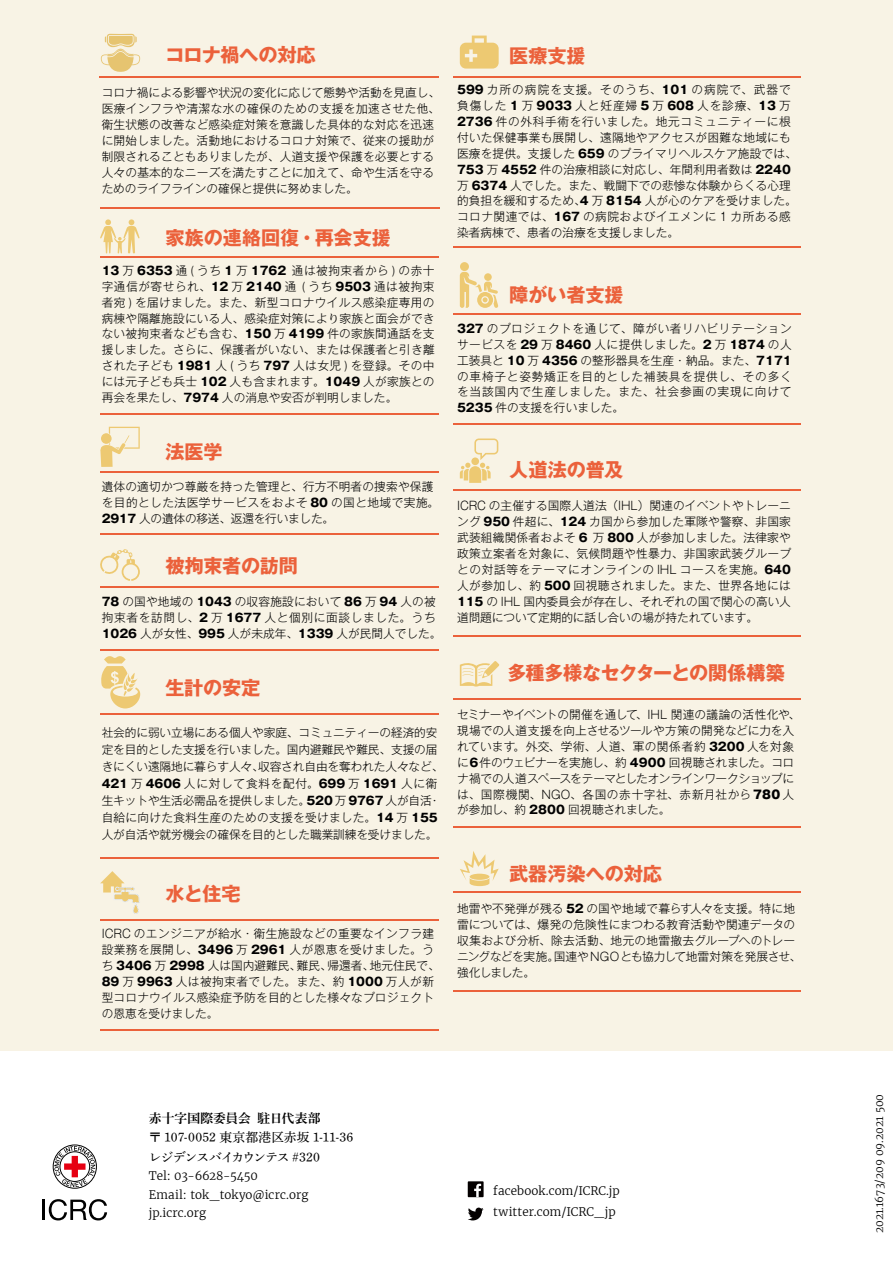
<style>
.page{position:relative;width:893px;height:1263px;background:#fff}
.page>*{position:absolute;margin:0;border:0;box-sizing:border-box;transform-origin:0 0}
.t1{font:700 19.2px "Gothic MB101 Pro";letter-spacing:-.005em;color:#eb613b}
.t2{font:700 19.2px "Gothic MB101 Pro";letter-spacing:-.025em;color:#eb613b}
.t3{font:12.75px/19.6px "Shuei Min Pro M";letter-spacing:-.01em;color:#000}
.t4{font:12.75px "Shuei Min Pro B";letter-spacing:.005em;color:#000}
.t5{font:300 11.7px/15.9px "Gothic MB101 Pro";letter-spacing:.015em;color:#000}
.t6{font:300 11.7px/17px "Gothic MB101 Pro";letter-spacing:-.01em;color:#000}
.t7{font:300 11.7px/18.6px "Merriweather";letter-spacing:.005em;color:#000}
.t8{font:300 10.5px "Merriweather";color:#000}
.s1{font-weight:700}
.s2{font-family:"Koz Min Pr 6 N";font-weight:400}
.s3{font-weight:800}
</style>
<div class="page">
<div style="left:53px;top:1145px;width:44px;height:43px;border:1px solid #000;border-radius:50%"></div>
<svg style="left:54px;top:1146px;width:41px;height:41px"></svg>
<hr style="left:43px;top:1199px;width:2px;height:21px;background:#000">
<svg style="left:49px;top:1199px;width:58px;height:21px"></svg>
<div style="left:468px;top:1181px;width:16px;height:16px;background:#040000"></div>
<svg style="left:474px;top:1184px;width:7px;height:13px"></svg>
<svg style="left:468px;top:1207px;width:16px;height:13px"></svg>
<div style="left:0;top:0;width:893px;height:1050px;background:#f8f3e5"></div>
<svg style="left:100px;top:219px;width:40px;height:34px"></svg>
<hr style="left:101px;top:257px;width:338px;height:1px;background:#eb613b">
<hr style="left:454px;top:76px;width:347px;height:1px;background:#eb613b">
<hr style="left:101px;top:414px;width:338px;height:1px;background:#eb613b">
<hr style="left:101px;top:586px;width:338px;height:2px;background:#eb613b">
<hr style="left:101px;top:649px;width:338px;height:2px;background:#eb613b">
<hr style="left:101px;top:471px;width:338px;height:2px;background:#eb613b">
<hr style="left:101px;top:533px;width:338px;height:2px;background:#eb613b">
<hr style="left:101px;top:713px;width:338px;height:2px;background:#eb613b">
<hr style="left:101px;top:857px;width:338px;height:1px;background:#eb613b">
<hr style="left:101px;top:919px;width:338px;height:1px;background:#eb613b">
<hr style="left:101px;top:1029px;width:338px;height:1px;background:#eb613b">
<hr style="left:100px;top:76px;width:339px;height:1px;background:#eb613b">
<hr style="left:100px;top:207px;width:339px;height:2px;background:#eb613b">
<hr style="left:454px;top:247px;width:347px;height:1px;background:#eb613b">
<hr style="left:454px;top:314px;width:347px;height:1px;background:#eb613b">
<hr style="left:454px;top:423px;width:347px;height:2px;background:#eb613b">
<hr style="left:454px;top:489px;width:347px;height:1px;background:#eb613b">
<hr style="left:454px;top:635px;width:347px;height:2px;background:#eb613b">
<hr style="left:454px;top:698px;width:347px;height:2px;background:#eb613b">
<hr style="left:454px;top:827px;width:347px;height:1px;background:#eb613b">
<hr style="left:454px;top:891px;width:347px;height:2px;background:#eb613b">
<hr style="left:454px;top:990px;width:347px;height:1px;background:#eb613b">
<svg style="left:100px;top:549px;width:40px;height:32px"></svg>
<svg style="left:101px;top:656px;width:39px;height:52px"></svg>
<svg style="left:460px;top:36px;width:39px;height:33px"></svg>
<svg style="left:100px;top:427px;width:40px;height:40px"></svg>
<div style="left:460px;top:262px;width:9px;height:9px;background:#edc972;border-radius:50%"></div>
<svg style="left:460px;top:272px;width:38px;height:36px"></svg>
<svg style="left:460px;top:851px;width:39px;height:35px"></svg>
<svg style="left:460px;top:661px;width:39px;height:25px"></svg>
<svg style="left:460px;top:438px;width:38px;height:45px"></svg>
<svg style="left:100px;top:871px;width:40px;height:43px"></svg>
<svg style="left:101px;top:34px;width:39px;height:38px"></svg>
<h1 class="t1" style="left:165px;top:38px;width:152px">コロナ禍への対応</h1>
<p class="t5" style="left:102px;top:83px;width:340px">コロナ禍による影響や状況の変化に応じて態勢や活動を見直し、医療インフラや清潔な水の確保のための支援を加速させた他、衛生状態の改善など感染症対策を意識した具体的な対応を迅速に開始しました。活動地におけるコロナ対策で、従来の援助が制限されることもありましたが、人道支援や保護を必要とする人々の基本的なニーズを満たすことに加えて、命や生活を守るためのライフラインの確保と提供に努めました。</p>
<h1 class="t1" style="left:165px;top:222px;width:227px">家族の連絡回復・再会支援</h1>
<p class="t5" style="left:102px;top:261px;width:335px;text-align:justify"><span class="s1">13</span> 万 <span class="s1">6353</span> 通 ( うち <span class="s1">1</span> 万 <span class="s1">1762</span> 通は被拘束者から ) の赤十字通信が寄せられ、<span class="s1">12</span> 万 <span class="s1">2140</span> 通 ( うち <span class="s1">9503</span> 通は被拘束者宛 ) を届けました。また、新型コロナウイルス感染症専用の病棟や隔離施設にいる人、感染症対策によ<span class="s2">り</span>家族と面会ができない被拘束者なども含む、<span class="s1">150</span> 万 <span class="s1">4199</span> 件の家族間通話を支援しました。さらに、保護者がいない、または保護者と引き離された子ども <span class="s1">1981</span> 人 ( うち <span class="s1">797</span> 人は女児 ) を登録。その中には元子ども兵士 <span class="s1">102</span> 人も含まれます。<span class="s1">1049</span> 人が家族との再会を果たし、<span class="s1">7974</span> 人の消息や安否が判明しました。</p>
<h1 class="t1" style="left:165px;top:436px;width:59px">法医学</h1>
<p class="t5" style="left:102px;top:477px;width:339px">遺体の適切かつ尊厳を持った管理と、行方不明者の捜索や保護を目的とした法医学サービスをおよそ <span class="s1">80</span> の国と地域で実施。<br><span class="s1">2917</span> 人の遺体の移送、返還を行いました。</p>
<h1 class="t1" style="left:165px;top:549px;width:134px">被拘束者の訪問</h1>
<p class="t5" style="left:102px;top:592px;width:341px"><span class="s1">78</span> の国や地域の <span class="s1">1043</span> の収容施設において <span class="s1">86</span> 万 <span class="s1">94</span> 人の被拘束者を訪問し、<span class="s1">2</span> 万 <span class="s1">1677</span> 人と個別に面談しました。うち<br><span class="s1">1026</span> 人が女性、<span class="s1">995</span> 人が未成年、<span class="s1">1339</span> 人が民間人でした。</p>
<h1 class="t1" style="left:165px;top:672px;width:96px">生計の安定</h1>
<p class="t6" style="left:102px;top:722px;width:343px">社会的に弱い立場にある個人や家庭、コミュニティーの経済的安定を目的とした支援を行いました。国内避難民や難民、支援の届きにくい遠隔地に暮らす人々、収容され自由を奪われた人々など、<span class="s1">421</span> 万 <span class="s1">4606</span> 人に対して食料を配付。<span class="s1">699</span> 万 <span class="s1">1691</span> 人に衛生キットや生活必需品を提供しました。<span class="s1">520</span> 万 <span class="s1">9767</span> 人が自活・自給に向けた食料生産のための支援を受けました。<span class="s1">14</span> 万 <span class="s1">155</span>人が自活や就労機会の確保を目的とした職業訓練を受けました。</p>
<h1 class="t1" style="left:165px;top:878px;width:77px">水と住宅</h1>
<p class="t5" style="left:102px;top:924px;width:340px">ICRC のエンジニアが給水・衛生施設などの重要なインフラ建設業務を展開し、<span class="s1">3496</span> 万 <span class="s1">2961</span> 人が恩恵を受けました。うち <span class="s1">3406</span> 万 <span class="s1">2998</span> 人は国内避難民、難民、帰還者、地元住民で、<br><span class="s1">89</span> 万 <span class="s1">9963</span> 人は被拘束者でした。また、約 <span class="s1">1000</span> 万人が新型コロナウイルス感染症予防を目的とした様々なプロジェクトの恩恵を受けました。</p>
<h1 class="t1" style="left:509px;top:40px;width:78px">医療支援</h1>
<p class="t5" style="left:457px;top:80px;width:341px"><span class="s1">599</span> カ所の病院を支援。そのうち、<span class="s1">101</span> の病院で、武器で負傷した <span class="s1">1</span> 万 <span class="s1">9033</span> 人と妊産婦 <span class="s1">5</span> 万 <span class="s1">608</span> 人を診療、<span class="s1">13</span> 万<br><span class="s1">2736</span> 件の外科手術を行いました。地元コミュニティーに根付いた保健事業も展開し、遠隔地やアクセスが困難な地域にも医療を提供。支援した <span class="s1">659</span> のプライマリヘルスケア施設では、<br><span class="s1">753</span> 万 <span class="s1">4552</span> 件の治療相談に対応し、年間利用者数は <span class="s1">2240</span>万 <span class="s1">6374</span> 人でした。また、戦闘下での悲惨な体験からくる心理的負担を緩和するため、<span class="s1">4</span> 万 <span class="s1">8154</span> 人が心のケアを受けました。コロナ関連では、<span class="s1">167</span> の病院およびイエメンに 1 カ所ある感染者病棟で、患者の治療を支援しました。</p>
<h1 class="t1" style="left:509px;top:278px;width:116px">障がい者支援</h1>
<p class="t5" style="left:457px;top:319px;width:336px;text-align:justify"><span class="s1">327</span> のプロジェクトを通じて、障がい者リハビリテーションサービスを <span class="s1">29</span> 万 <span class="s1">8460</span> 人に提供しました。<span class="s1">2</span> 万 <span class="s1">1874</span> の人工装具と <span class="s1">10</span> 万 <span class="s1">4356</span> の整形器具を生産・納品。また、<span class="s1">7171</span>の車椅子と姿勢矯正を目的とした補装具を提供し、その多くを当該国内で生産しました。また、社会参画の実現に向けて<span class="s1">5235</span> 件の支援を行いました。</p>
<h1 class="t1" style="left:509px;top:454px;width:115px">人道法の普及</h1>
<p class="t5" style="left:457px;top:496px;width:335px;text-align:justify">ICRC の主催する国際人道法（IHL）関連のイベントやトレーニング <span class="s1">950</span> 件超に、<span class="s1">124</span> カ国から参加した軍隊や警察、非国家武装組織関係者およそ <span class="s1">6</span> 万 <span class="s1">800</span> 人が参加しました。法律家や政策立案者を対象に、気候問題や性暴力、非国家武装グループとの対話等をテーマにオンラインの IHL コースを実施。<span class="s1">640</span>人が参加し、約 <span class="s1">500</span> 回視聴されました。また、世界各地には<span class="s1">115</span> の IHL 国内委員会が存在し、それぞれの国で関心の高い人道問題について定期的に話し合いの場が持たれています。</p>
<h1 class="t2" style="left:507px;top:656px;width:279px">多種多様なセクターとの関係構築</h1>
<p class="t5" style="left:457px;top:705px;width:345px">セミナーやイベントの開催を通して、IHL 関連の議論の活性化や、現場での人道支援を向上させるツールや方策の開発などに力を入れています。外交、学術、人道、軍の関係者約 <span class="s1">3200</span> 人を対象に<span class="s1">６</span>件のウェビナーを実施し、約 <span class="s1">4900</span> 回視聴されました。コロナ禍での人道スペースをテーマとしたオンラインワークショップには、国際機関、NGO、各国の赤十字社、赤新月社から <span class="s3">780</span> 人が参加し、約 <span class="s1">2800</span> 回視聴されました。</p>
<h1 class="t1" style="left:509px;top:858px;width:154px">武器汚染への対応</h1>
<p class="t5" style="left:457px;top:899px;width:345px">地雷や不発弾が残る <span class="s1">52</span> の国や地域で暮らす人々を支援。特に地雷については、爆発の危険性にまつわる教育活動や関連データの収集および分析、除去活動、地元の地雷撤去グループへのトレーニングなどを実施。国連やNGOとも協力して地雷対策を発展させ、強化しました。</p>
<p class="t4" style="left:149px;top:1109px;width:173px">赤十字国際委員会 駐日代表部</p>
<p class="t3" style="left:149px;top:1127px;width:206px">〒 107-0052 東京都港区赤坂 1-11-36レジデンスバイカウンテス #320</p>
<p class="t7" style="left:149px;top:1166px;width:161px">Tel: 03-6628-5450<br>Email: tok_tokyo@icrc.org jp.icrc.org</p>
<p class="t7" style="left:493px;top:1179px;width:128px;line-height:21.6px">facebook.com/ICRC.jp twitter.com/ICRC_jp</p>
<p class="t8" style="left:872px;top:1233px;width:141px;rotate:-90deg">2021.1673/209 09.2021 500</p>
</div>
